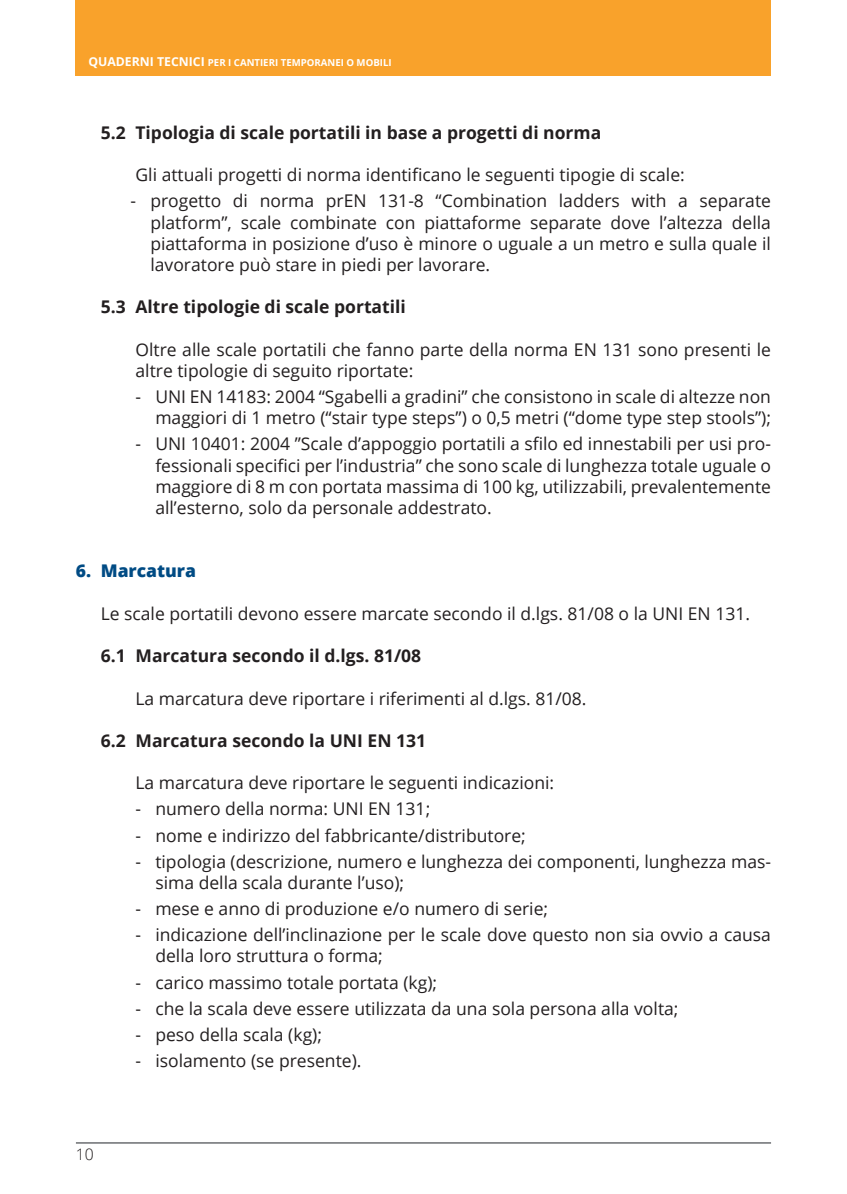
<style>
.page{position:relative;width:847px;height:1194px;background:#fff}
.page>*{position:absolute;margin:0;border:0;box-sizing:border-box;transform-origin:0 0}
.t1{font:17.5px/21.2px "Open Sans";color:#231f20}
.t2{font:700 17.5px "Open Sans";color:#231f20}
.t3{font:800 17.5px "Open Sans";color:#004b84}
.t4{font:300 15.75px "Open Sans";color:#231f20}
.t5{font:700 9.62px "Open Sans";color:#fff}
.s1{font-size:12.25px}
</style>
<div class="page">
<div style="left:76px;top:0;width:694px;height:76px;background:#f9a22b"></div>
<hr style="left:76px;top:1142px;width:694px;height:1px;background:#808285">
<p class="t5" style="left:88px;top:56px;width:305px"><span class="s1">QUADERNI TECNICI</span> PER I CANTIERI TEMPORANEI O MOBILI</p>
<p class="t2" style="left:101px;top:120px;width:502px">5.2 Tipologia di scale portatili in base a progetti di norma</p>
<p class="t1" style="left:135px;top:164px;width:550px">Gli attuali progetti di norma identificano le seguenti tipogie di scale:</p>
<p class="t1" style="left:150px;top:190px;width:622px;text-align:justify;text-indent:-20px">- progetto di norma prE N 131-8 “Combination ladders with a separate platform”, scale combinate con piattaforme separate dove l’altezza della piattaforma in posizione d’uso è minore o uguale a un metro e sulla quale il lavoratore può stare in piedi per lavorare.</p>
<p class="t2" style="left:101px;top:294px;width:306px">5.3 Altre tipologie di scale portatili</p>
<p class="t1" style="left:135px;top:338px;width:636px">Oltre alle scale portatili che fanno parte della norma EN 131 sono presenti le altre tipologie di seguito riportate:</p>
<p class="t1" style="left:135px;top:385px;width:636px;text-align:right">- UNI EN 14183: 2004 “Sgabelli a gradini” che consistono in scale di altezze non maggiori di 1 metro (“stair type steps”) o 0,5 metri (“dome type step stools”);</p>
<p class="t1" style="left:155px;top:433px;width:617px;text-align:justify;text-indent:-20px">- UNI 10401: 2004 ”Scale d’appoggio portatili a sfilo ed innestabili per usi pro&shy;fessionali specifici per l’industria” che sono scale di lunghezza totale uguale o maggiore di 8 m con portata massima di 100 kg, utilizzabili, prevalentemente all’esterno, solo da personale addestrato.</p>
<p class="t3" style="left:76px;top:558px;width:122px">6. Marcatura</p>
<p class="t1" style="left:101px;top:602px;width:650px">Le scale portatili devono essere marcate secondo il d.lgs. 81/08 o la UNI E N 131.</p>
<p class="t2" style="left:101px;top:643px;width:322px">6.1 Marcatura secondo il d.lgs. 81/08</p>
<p class="t1" style="left:135px;top:687px;width:452px">La marcatura deve riportare i riferimenti al d.lgs. 81/08.</p>
<p class="t2" style="left:101px;top:728px;width:327px">6.2 Marcatura secondo la UNI EN 131</p>
<p class="t1" style="left:135px;top:772px;width:420px">La marcatura deve riportare le seguenti indicazioni:</p>
<p class="t1" style="left:135px;top:798px;width:296px">- numero della norma: UNI EN 131;</p>
<p class="t1" style="left:135px;top:824px;width:392px">- nome e indirizzo del fabbricante/distributore;</p>
<p class="t1" style="left:155px;top:850px;width:617px;text-indent:-20px">- tipologia (descrizione, numero e lunghezza dei componenti, lunghezza mas&shy;sima della scala durante l’uso);</p>
<p class="t1" style="left:135px;top:897px;width:414px">- mese e anno di produzione e/o numero di serie;</p>
<p class="t1" style="left:155px;top:923px;width:617px;text-indent:-20px">- indicazione dell’inclinazione per le scale dove questo non sia ovvio a causa della loro struttura o forma;</p>
<p class="t1" style="left:135px;top:971px;width:303px">- carico massimo totale portata (kg);</p>
<p class="t1" style="left:135px;top:997px;width:544px">- che la scala deve essere utilizzata da una sola persona alla volta;</p>
<p class="t1" style="left:135px;top:1023px;width:188px">- peso della scala (kg);</p>
<p class="t1" style="left:135px;top:1049px;width:227px">- isolamento (se presente).</p>
<p class="t4" style="left:76px;top:1143px;width:19px">10</p>
</div>
